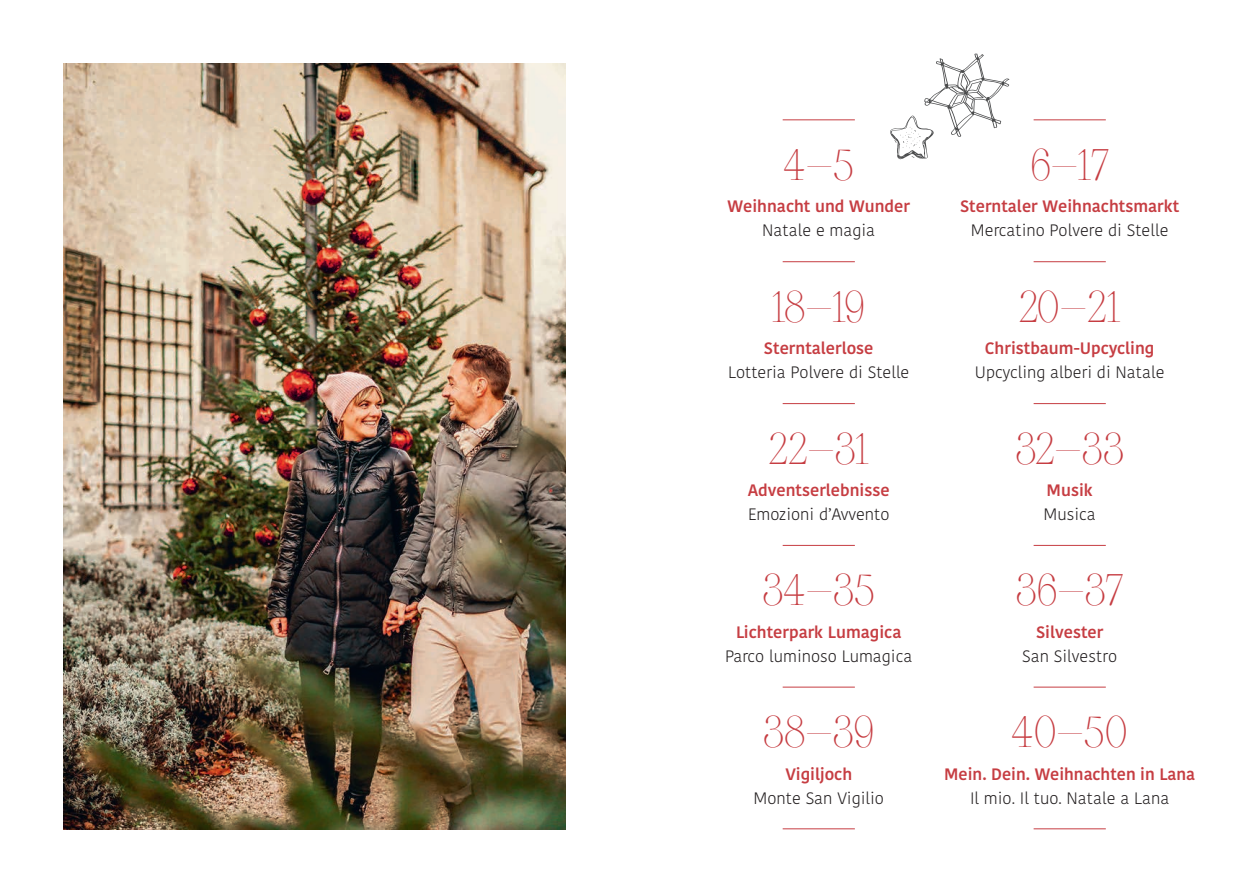
<style>
.page{position:relative;width:1259px;height:893px;background:#fff}
.page>*{position:absolute;margin:0;border:0;box-sizing:border-box;transform-origin:0 0}
.t1{font:45px "Sometimes Times";color:#c63d42}
.t2{font:300 16.5px "Kohinoor Devanagari";color:#231f20}
.t3{font:600 16.5px "Kohinoor Devanagari";color:#c63d42}
</style>
<div class="page">
<hr style="left:782px;top:119px;width:73px;height:1px;background:#c63d42">
<hr style="left:782px;top:403px;width:73px;height:1px;background:#c63d42">
<hr style="left:782px;top:545px;width:73px;height:1px;background:#c63d42">
<hr style="left:782px;top:687px;width:73px;height:1px;background:#c63d42">
<hr style="left:782px;top:828px;width:73px;height:1px;background:#c63d42">
<hr style="left:782px;top:261px;width:73px;height:1px;background:#c63d42">
<hr style="left:1033px;top:119px;width:72px;height:1px;background:#c63d42">
<hr style="left:1033px;top:403px;width:72px;height:1px;background:#c63d42">
<hr style="left:1033px;top:687px;width:72px;height:1px;background:#c63d42">
<hr style="left:1033px;top:828px;width:72px;height:1px;background:#c63d42">
<hr style="left:1033px;top:545px;width:72px;height:1px;background:#c63d42">
<hr style="left:1033px;top:261px;width:72px;height:1px;background:#c63d42">
<img style="left:64px;top:64px;width:502px;height:765px">
<svg style="left:890px;top:54px;width:119px;height:105px"></svg>
<h1 class="t1" style="left:783px;top:138px;width:72px">4–5</h1>
<p class="t3" style="left:727px;top:197px;width:184px">Weihnacht und Wunder</p>
<p class="t2" style="left:762px;top:221px;width:115px">Natale e magia</p>
<h1 class="t1" style="left:772px;top:280px;width:94px">18–19</h1>
<p class="t3" style="left:764px;top:339px;width:111px">Sterntalerlose</p>
<p class="t2" style="left:728px;top:363px;width:183px">Lotteria Polvere di Stelle</p>
<h1 class="t1" style="left:768px;top:422px;width:102px">22–31</h1>
<p class="t3" style="left:748px;top:481px;width:143px">Adventserlebnisse</p>
<p class="t2" style="left:748px;top:505px;width:143px">Emozioni d’Avvento</p>
<h1 class="t1" style="left:762px;top:563px;width:114px">34–35</h1>
<p class="t3" style="left:736px;top:622px;width:167px">Lichterpark Lumagica</p>
<p class="t2" style="left:725px;top:646px;width:189px">Parco luminoso Lumagica</p>
<h1 class="t1" style="left:763px;top:705px;width:113px">38–39</h1>
<p class="t3" style="left:785px;top:764px;width:68px">Vigiljoch</p>
<p class="t2" style="left:753px;top:788px;width:132px">Monte San Vigilio</p>
<h1 class="t1" style="left:1030px;top:138px;width:80px">6–17</h1>
<p class="t3" style="left:960px;top:197px;width:221px">Sterntaler Weihnachtsmarkt</p>
<p class="t2" style="left:971px;top:221px;width:199px">Mercatino Polvere di Stelle</p>
<h1 class="t1" style="left:1018px;top:280px;width:103px">20–21</h1>
<p class="t3" style="left:985px;top:339px;width:171px">Christbaum-Upcycling</p>
<p class="t2" style="left:975px;top:363px;width:191px">Upcycling alberi di Natale</p>
<h1 class="t1" style="left:1015px;top:422px;width:110px">32–33</h1>
<p class="t3" style="left:1046px;top:481px;width:48px">Musik</p>
<p class="t2" style="left:1043px;top:505px;width:54px">Musica</p>
<h1 class="t1" style="left:1016px;top:563px;width:109px">36–37</h1>
<p class="t3" style="left:1036px;top:622px;width:69px">Silvester</p>
<p class="t2" style="left:1022px;top:646px;width:96px">San Silvestro</p>
<h1 class="t1" style="left:1011px;top:705px;width:118px">40–50</h1>
<p class="t3" style="left:944px;top:764px;width:252px">Mein. Dein. Weihnachten in Lana</p>
<p class="t2" style="left:970px;top:788px;width:201px">Il mio. Il tuo. Natale a Lana</p>
</div>
